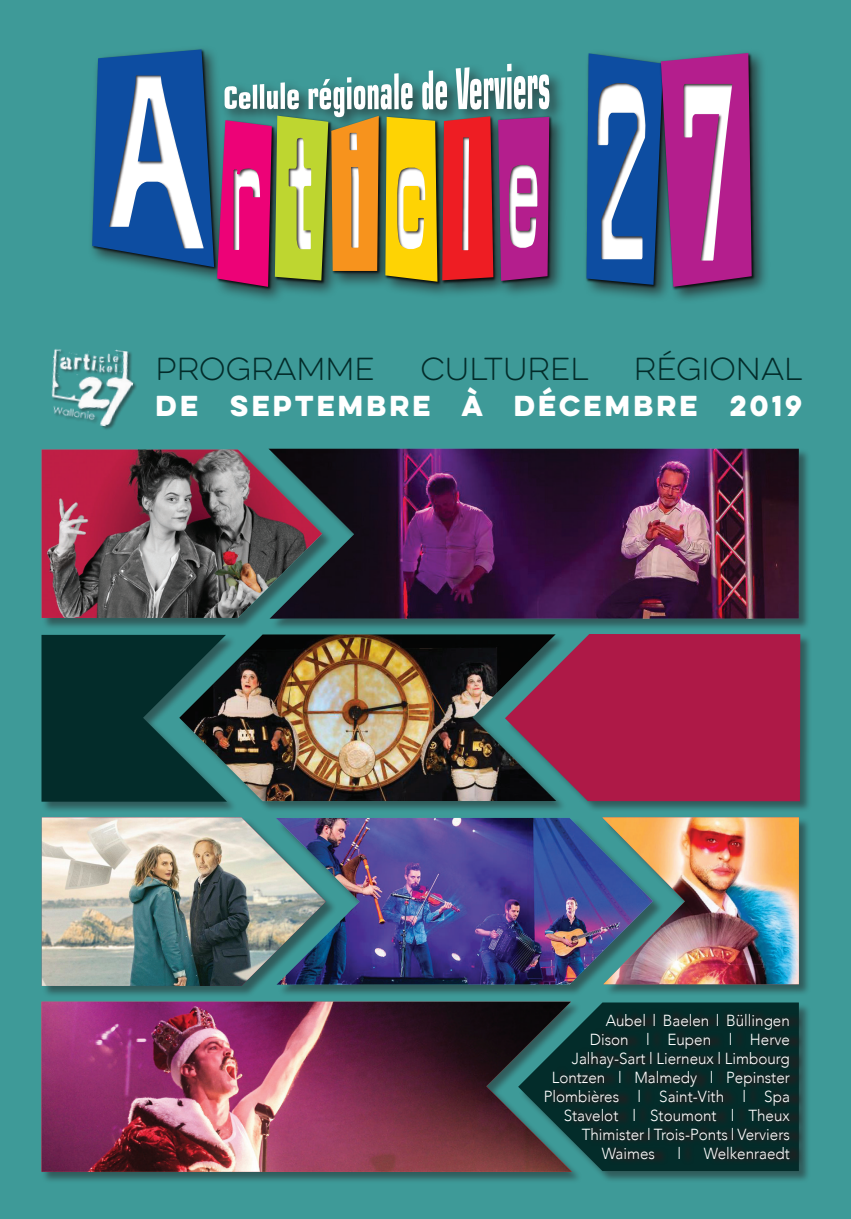
<style>
.page{position:relative;width:851px;height:1219px;background:#fff}
.page>*{position:absolute;margin:0;border:0;box-sizing:border-box;transform-origin:0 0}
.t1{font:100 28.6px "Eveleth Clean";color:#032c2a}
.t2{font:26px "Eveleth Clean";letter-spacing:.125em;color:#fff}
.t3{font:300 16px "Avenir";color:#fff;scale:.95 1}
</style>
<div class="page">
<div style="left:0;top:0;width:850px;height:1219px;background:#3e9a98"></div>
<div style="left:87px;top:45px;width:683px;height:260px;background:#231f20;opacity:.75"></div>
<img style="left:584px;top:51px;width:75px;height:239px">
<img style="left:659px;top:51px;width:97px;height:241px">
<svg style="left:585px;top:52px;width:167px;height:236px;background:#79589d"></svg>
<img style="left:215px;top:288px;width:61px;height:4px">
<img style="left:550px;top:115px;width:3px;height:171px">
<svg style="left:91px;top:48px;width:459px;height:240px"></svg>
<div style="left:41px;top:450px;width:293px;height:180px;background:#231f20;opacity:.5"></div>
<img style="left:41px;top:449px;width:227px;height:169px">
<div style="left:269px;top:448px;width:541px;height:183px;background:#231f20;opacity:.5"></div>
<img style="left:268px;top:449px;width:530px;height:170px">
<div style="left:180px;top:634px;width:387px;height:179px;background:#231f20;opacity:.5"></div>
<img style="left:179px;top:634px;width:326px;height:167px">
<div style="left:41px;top:635px;width:197px;height:179px;background:#231f20;opacity:.5"></div>
<svg style="left:41px;top:635px;width:186px;height:167px;background:#0e3937"></svg>
<div style="left:505px;top:634px;width:307px;height:179px;background:#231f20;opacity:.5"></div>
<svg style="left:505px;top:634px;width:295px;height:167px;background:#9b2149"></svg>
<div style="left:42px;top:817px;width:295px;height:181px;background:#231f20;opacity:.5"></div>
<img style="left:42px;top:817px;width:284px;height:169px">
<div style="left:277px;top:818px;width:387px;height:179px;background:#231f20;opacity:.5"></div>
<img style="left:276px;top:818px;width:326px;height:167px">
<div style="left:602px;top:817px;width:208px;height:179px;background:#231f20;opacity:.5"></div>
<img style="left:602px;top:817px;width:196px;height:167px">
<div style="left:518px;top:1003px;width:293px;height:180px;background:#231f20;opacity:.5"></div>
<svg style="left:583px;top:1002px;width:215px;height:169px;background:#093836"></svg>
<div style="left:41px;top:1001px;width:542px;height:183px;background:#231f20;opacity:.5"></div>
<img style="left:41px;top:1002px;width:531px;height:170px">
<svg style="left:547px;top:1008px;width:257px;height:157px;background:#0d2e2d"></svg>
<img style="left:51px;top:349px;width:85px;height:80px">
<p class="t1" style="left:155px;top:349px;width:221px">PROGRAMME</p>
<p class="t1" style="left:420px;top:349px;width:170px">CULTUREL</p>
<p class="t1" style="left:633px;top:349px;width:170px">RÉGIONAL</p>
<p class="t2" style="left:155px;top:386px;width:647px">DE SEPTEMBRE À DÉCEMBRE 2019</p>
<p class="t3" style="left:605px;top:1011px;width:195px">Aubel l Baelen l Büllingen</p>
<p class="t3" style="left:589px;top:1030px;width:212px">Dison l Eupen l Herve</p>
<p class="t3" style="left:571px;top:1049px;width:231px">Jalhay-Sart l Lierneux l Limbourg</p>
<p class="t3" style="left:551px;top:1068px;width:252px">Lontzen l Malmedy l Pepinster</p>
<p class="t3" style="left:543px;top:1087px;width:260px">Plombières l Saint-Vith l Spa</p>
<p class="t3" style="left:563px;top:1106px;width:239px">Stavelot l Stoumont l Theux</p>
<p class="t3" style="left:581px;top:1125px;width:220px">Thimister l Trois-Ponts l Verviers</p>
<p class="t3" style="left:601px;top:1144px;width:58px">Waimes</p>
<p class="t3" style="left:677px;top:1144px;width:5px">l</p>
<p class="t3" style="left:703px;top:1144px;width:92px">Welkenraedt</p>
</div>
